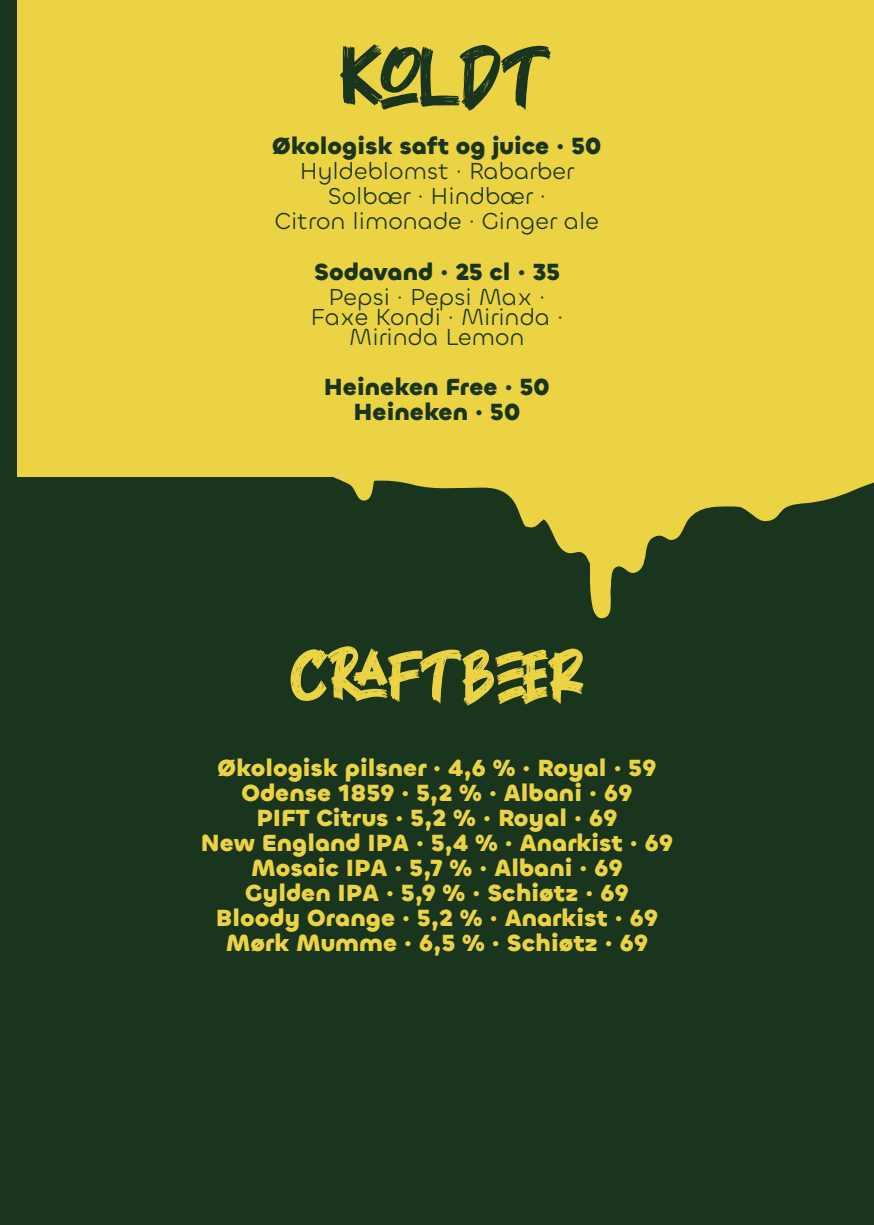
<style>
.page{position:relative;width:874px;height:1225px;background:#fff}
.page>*{position:absolute;margin:0;border:0;box-sizing:border-box;transform-origin:0 0}
.t1{font:64px "Black Rocker";color:#19351e}
.t2{font:54px "Black Rocker";color:#ecd344}
.t3{font:700 24px "Chillax";color:#ecd344}
.t4{font:24px/20px "Chillax";color:#19351e;text-align:center}
.t5{font:700 24px "Chillax";color:#19351e}
</style>
<div class="page">
<div style="left:0;top:0;width:873px;height:1225px;background:#19351e"></div>
<svg style="left:589px;top:476px;width:284px;height:155px;background:#596429"></svg>
<svg style="left:295px;top:476px;width:305px;height:100px;background:#4d5c27"></svg>
<div style="left:17px;top:0;width:856px;height:476px;background:#ecd344"></div>
<p class="t1" style="left:340px;top:28px;width:201px">KOLDT</p>
<p class="t5" style="left:272px;top:130px;width:331px">Økologisk saft og juice · 50</p>
<p class="t4" style="left:300px;top:161px;width:275px">Hyldeblomst · Rabarber</p>
<p class="t4" style="left:327px;top:186px;width:220px">Solbær · Hindbær ·</p>
<p class="t4" style="left:275px;top:211px;width:325px">Citron limonade · Ginger ale</p>
<p class="t5" style="left:314px;top:256px;width:247px">Sodavand · 25 cl · 35</p>
<p class="t4" style="left:310px;top:286px;width:254px">Pepsi · Pepsi Max ·<br>Faxe Kondi · Mirinda ·<br>Mirinda Lemon</p>
<p class="t5" style="left:324px;top:371px;width:228px">Heineken Free · 50</p>
<p class="t5" style="left:353px;top:396px;width:168px">Heineken · 50</p>
<p class="t2" style="left:290px;top:635px;width:294px">CRAFT BEER</p>
<p class="t3" style="left:217px;top:752px;width:440px">Økologisk pilsner · 4,6 % · Royal · 59</p>
<p class="t3" style="left:241px;top:777px;width:392px">Odense 1859 · 5,2 % · Albani · 69</p>
<p class="t3" style="left:256px;top:802px;width:362px">PIFT Citrus · 5,2 % · Royal · 69</p>
<p class="t3" style="left:201px;top:827px;width:473px">New England IPA · 5,4 % · Anarkist · 69</p>
<p class="t3" style="left:251px;top:852px;width:373px">Mosaic IPA · 5,7 % · Albani · 69</p>
<p class="t3" style="left:245px;top:877px;width:385px">Gylden IPA · 5,9 % · Schiøtz · 69</p>
<p class="t3" style="left:216px;top:902px;width:443px">Bloody Orange · 5,2 % · Anarkist · 69</p>
<p class="t3" style="left:226px;top:928px;width:423px">Mørk Mumme · 6,5 % · Schiøtz · 69</p>
</div>
